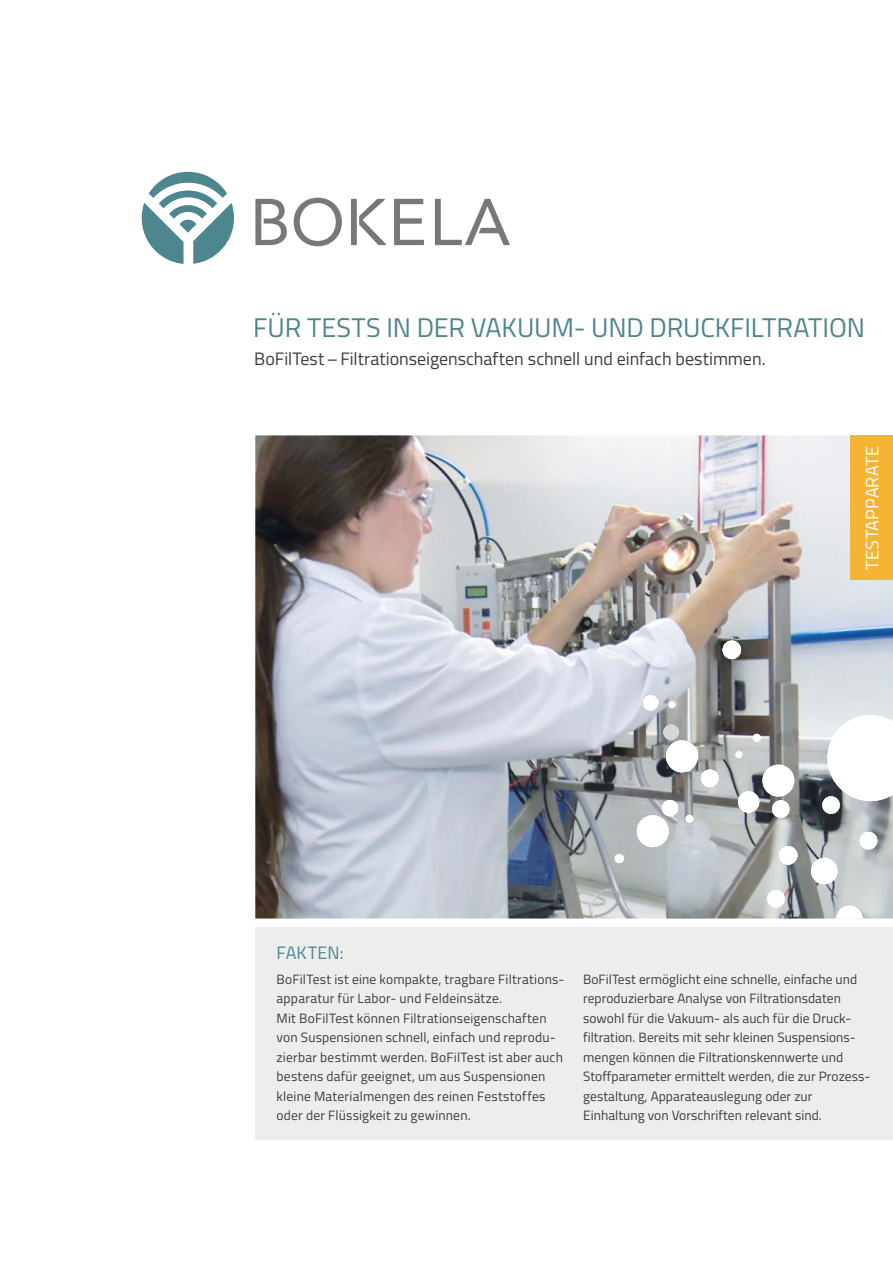
<style>
.page{position:relative;width:893px;height:1263px;background:#fff}
.page>*{position:absolute;margin:0;border:0;box-sizing:border-box;transform-origin:0 0}
.t1{font:27px "Titillium Web";letter-spacing:-.005em;color:#4f858d}
.t2{font:18px "Titillium Web";letter-spacing:-.005em;color:#3d3d3c}
.t3{font:18px "Titillium Web";letter-spacing:.01em;color:#fff}
.t4{font:18px "Titillium Web";letter-spacing:.01em;color:#4f858d}
.t5{font:13.5px/19.5px "Titillium Web";letter-spacing:.005em;color:#3d3d3c}
</style>
<div class="page">
<img style="left:255px;top:435px;width:638px;height:483px">
<img style="left:836px;top:906px;width:27px;height:12px">
<img style="left:809px;top:858px;width:30px;height:26px">
<img style="left:858px;top:832px;width:20px;height:17px">
<img style="left:821px;top:796px;width:20px;height:18px">
<img style="left:766px;top:890px;width:20px;height:17px">
<img style="left:771px;top:800px;width:20px;height:18px">
<img style="left:664px;top:740px;width:35px;height:32px">
<img style="left:635px;top:815px;width:35px;height:32px">
<img style="left:661px;top:800px;width:18px;height:16px">
<svg style="left:735px;top:751px;width:8px;height:7px"></svg>
<svg style="left:668px;top:701px;width:8px;height:7px"></svg>
<img style="left:642px;top:695px;width:17px;height:15px">
<img style="left:700px;top:769px;width:19px;height:18px">
<svg style="left:685px;top:815px;width:9px;height:8px"></svg>
<svg style="left:752px;top:734px;width:9px;height:8px"></svg>
<img style="left:761px;top:765px;width:35px;height:31px">
<svg style="left:614px;top:854px;width:10px;height:9px"></svg>
<img style="left:778px;top:846px;width:20px;height:19px">
<img style="left:722px;top:640px;width:20px;height:19px">
<img style="left:737px;top:791px;width:23px;height:22px">
<img style="left:825px;top:715px;width:68px;height:86px">
<img style="left:663px;top:725px;width:16px;height:15px">
<div style="left:255px;top:927px;width:638px;height:213px;background:#ededed"></div>
<div style="left:850px;top:435px;width:43px;height:145px;background:#f6b435"></div>
<svg style="left:142px;top:172px;width:92px;height:92px"></svg>
<svg style="left:294px;top:198px;width:48px;height:48px"></svg>
<svg style="left:394px;top:199px;width:30px;height:46px"></svg>
<svg style="left:255px;top:199px;width:32px;height:46px"></svg>
<div style="left:351px;top:199px;width:6px;height:46px;background:#78787b"></div>
<svg style="left:359px;top:199px;width:27px;height:46px"></svg>
<svg style="left:435px;top:199px;width:75px;height:46px"></svg>
<h1 class="t1" style="left:253px;top:308px;width:613px">FÜR TESTS IN DER VAKUUM- UND DRUCKFILTRATION</h1>
<h2 class="t2" style="left:254px;top:345px;width:513px">BoFilTest – Filtrationseigenschaften schnell und einfach bestimmen.</h2>
<h2 class="t3" style="left:859px;top:570px;width:125px;rotate:-90deg">TESTAPPARATE</h2>
<h2 class="t4" style="left:277px;top:940px;width:68px">FAKTEN:</h2>
<p class="t5" style="left:277px;top:968px;width:289px">BoFilTest ist eine kompakte, tragbare Filtrations&shy;apparatur für Labor- und Feldeinsätze.<br>Mit BoFilTest können Filtrationseigenschaften von Suspensionen schnell, einfach und reprodu&shy;zierbar bestimmt werden. BoFilTest ist aber auch bestens dafür geeignet, um aus Suspensionen kleine Materialmengen des reinen Feststoffes oder der Flüssigkeit zu gewinnen.</p>
<p class="t5" style="left:583px;top:968px;width:289px">BoFilTest ermöglicht eine schnelle, einfache und reproduzierbare Analyse von Filtrationsdaten sowohl für die Vakuum- als auch für die Druck&shy;filtration. Bereits mit sehr kleinen Suspension s&shy;mengen können die Filtrationskennwerte und Stoffparameter ermittelt werden, die zur Prozess&shy;gestaltung, Apparateauslegung oder zur Einhaltung von Vorschriften relevant sind.</p>
</div>
